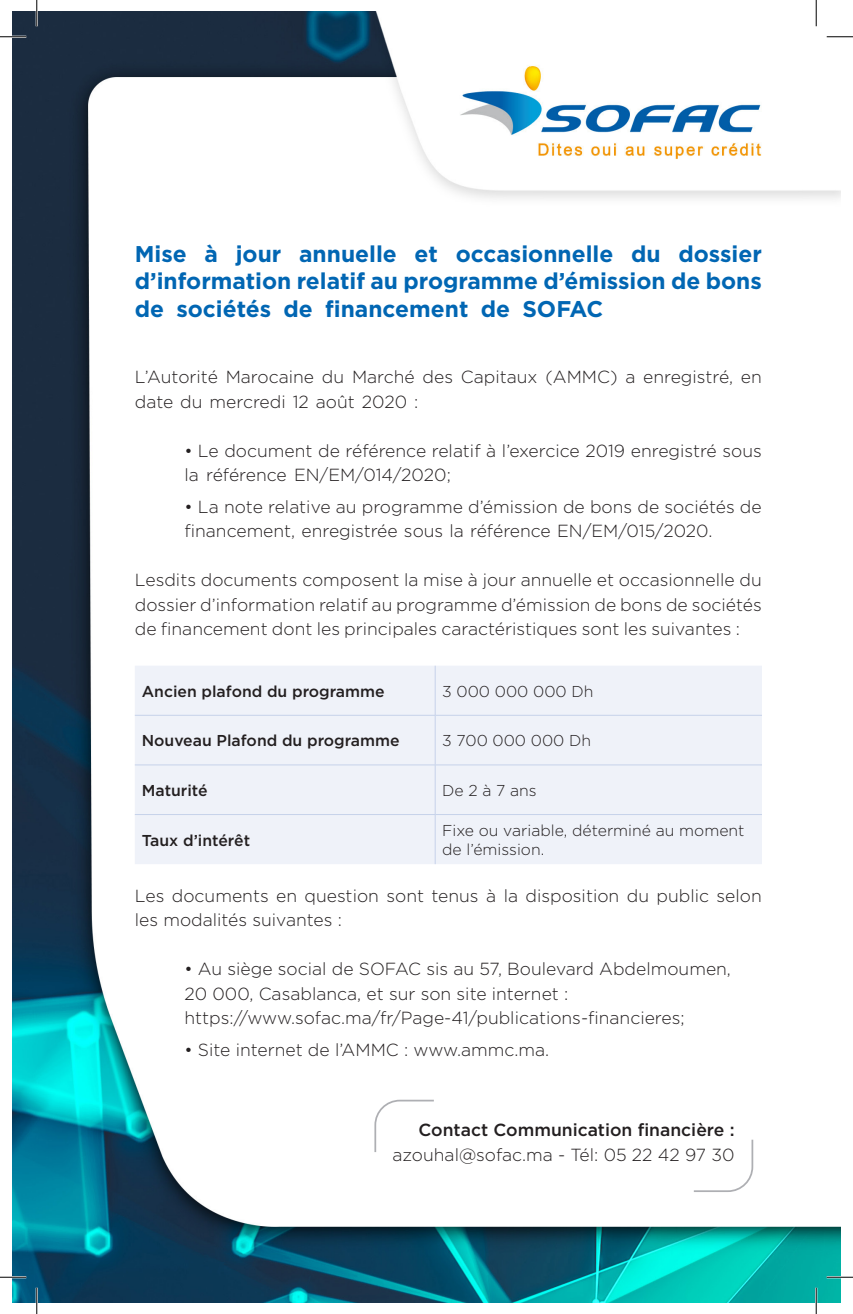
<style>
.page{position:relative;width:853px;height:1314px;background:#fff}
.page>*{position:absolute;margin:0;border:0;box-sizing:border-box;transform-origin:0 0}
.t1{font:700 22.75px/27.3px "Gotham";color:#0166b3;text-align:justify}
.t2{font:300 17.5px/24.5px "Gotham";color:#231f20}
.t3{font:500 17.5px "Gotham";color:#231f20}
.t4{font:300 15.75px/18.9px "Gotham";color:#231f20}
.t5{font:500 15.75px "Gotham";color:#231f20}
</style>
<div class="page">
<img style="left:12px;top:12px;width:828px;height:1290px">
<div style="left:135px;top:666px;width:626px;height:198px;background:#eff2f9"></div>
<hr style="left:435px;top:666px;width:1px;height:49px;background:#c6d2ea">
<hr style="left:135px;top:715px;width:300px;height:1px;background:#c6d2ea">
<hr style="left:435px;top:715px;width:326px;height:1px;background:#c6d2ea">
<hr style="left:435px;top:715px;width:1px;height:50px;background:#c6d2ea">
<hr style="left:135px;top:764px;width:300px;height:1px;background:#c6d2ea">
<hr style="left:435px;top:764px;width:326px;height:1px;background:#c6d2ea">
<hr style="left:435px;top:765px;width:1px;height:49px;background:#c6d2ea">
<hr style="left:135px;top:814px;width:300px;height:1px;background:#c6d2ea">
<hr style="left:435px;top:814px;width:326px;height:1px;background:#c6d2ea">
<hr style="left:435px;top:815px;width:1px;height:49px;background:#c6d2ea">
<svg style="left:373px;top:1099px;width:62px;height:55px"></svg>
<svg style="left:692px;top:1138px;width:62px;height:55px"></svg>
<hr style="left:0;top:36px;width:26px;height:2px;background:#fff">
<hr style="left:826px;top:36px;width:26px;height:2px;background:#fff">
<hr style="left:0;top:1276px;width:26px;height:2px;background:#fff">
<hr style="left:826px;top:1276px;width:26px;height:2px;background:#fff">
<hr style="left:36px;top:0;width:2px;height:26px;background:#fff">
<hr style="left:36px;top:1287px;width:2px;height:27px;background:#fff">
<hr style="left:814px;top:0;width:3px;height:26px;background:#fff">
<hr style="left:814px;top:1287px;width:3px;height:27px;background:#fff">
<svg style="left:0;top:36px;width:26px;height:1px"></svg>
<svg style="left:826px;top:36px;width:26px;height:1px"></svg>
<svg style="left:0;top:1277px;width:26px;height:1px"></svg>
<svg style="left:826px;top:1277px;width:26px;height:1px"></svg>
<svg style="left:36px;top:0;width:1px;height:26px"></svg>
<svg style="left:36px;top:1287px;width:1px;height:27px"></svg>
<svg style="left:815px;top:0;width:1px;height:26px"></svg>
<svg style="left:815px;top:1287px;width:1px;height:27px"></svg>
<p class="t1" style="left:135px;top:240px;width:628px">Mise à jour annuelle et occasionnelle du dossier d’information relatif au programme d’émission de bons de sociétés de financement de SOFAC</p>
<p class="t2" style="left:135px;top:364px;width:628px">L’Autorité Marocaine du Marché des Capitaux (AMMC) a enregistré, en date du mercredi 12 août 2020 :</p>
<p class="t2" style="left:184px;top:438px;width:578px">• Le document de référence relatif à l’exercice 2019 enregistré sous la référence EN/EM/014/2020;</p>
<p class="t2" style="left:184px;top:494px;width:578px">• La note relative au programme d’émission de bons de sociétés de financement, enregistrée sous la référence EN/EM/015/2020.</p>
<p class="t2" style="left:135px;top:567px;width:628px;text-align:justify">Lesdits documents composent la mise à jour annuelle et occasionnelle du dossier d’information relatif au programme d’émission de bons de sociétés de financement dont les principales caractéristiques sont les suivantes :</p>
<p class="t5" style="left:142px;top:681px;width:244px">Ancien plafond du programme</p>
<p class="t4" style="left:442px;top:681px;width:153px">3 000 000 000 Dh</p>
<p class="t5" style="left:142px;top:730px;width:259px">Nouveau Plafond du programme</p>
<p class="t4" style="left:442px;top:731px;width:150px">3 700 000 000 Dh</p>
<p class="t5" style="left:142px;top:780px;width:67px">Maturité</p>
<p class="t4" style="left:442px;top:780px;width:96px">De 2 à 7 ans</p>
<p class="t5" style="left:142px;top:830px;width:110px">Taux d’intérêt</p>
<p class="t4" style="left:442px;top:821px;width:304px">Fixe ou variable, déterminé au moment de l’émission.</p>
<p class="t2" style="left:135px;top:883px;width:628px">Les documents en question sont tenus à la disposition du public selon</p>
<p class="t2" style="left:135px;top:907px;width:208px">les modalités suivantes :</p>
<p class="t2" style="left:184px;top:956px;width:548px">• Au siège social de SOFAC sis au 57, Boulevard Abdelmoumen,</p>
<p class="t2" style="left:184px;top:981px;width:385px">20 000, Casablanca, et sur son site internet :</p>
<p class="t2" style="left:184px;top:1005px;width:501px">https://www.sofac.ma/fr/Page-41/publications-financieres;</p>
<p class="t2" style="left:184px;top:1037px;width:366px">• Site internet de l’AMMC : www.ammc.ma.</p>
<p class="t3" style="left:418px;top:1118px;width:317px">Contact Communication financière :</p>
<p class="t2" style="left:392px;top:1141px;width:343px">azouhal@sofac.ma - Tél: 05 22 42 97 30</p>
</div>
